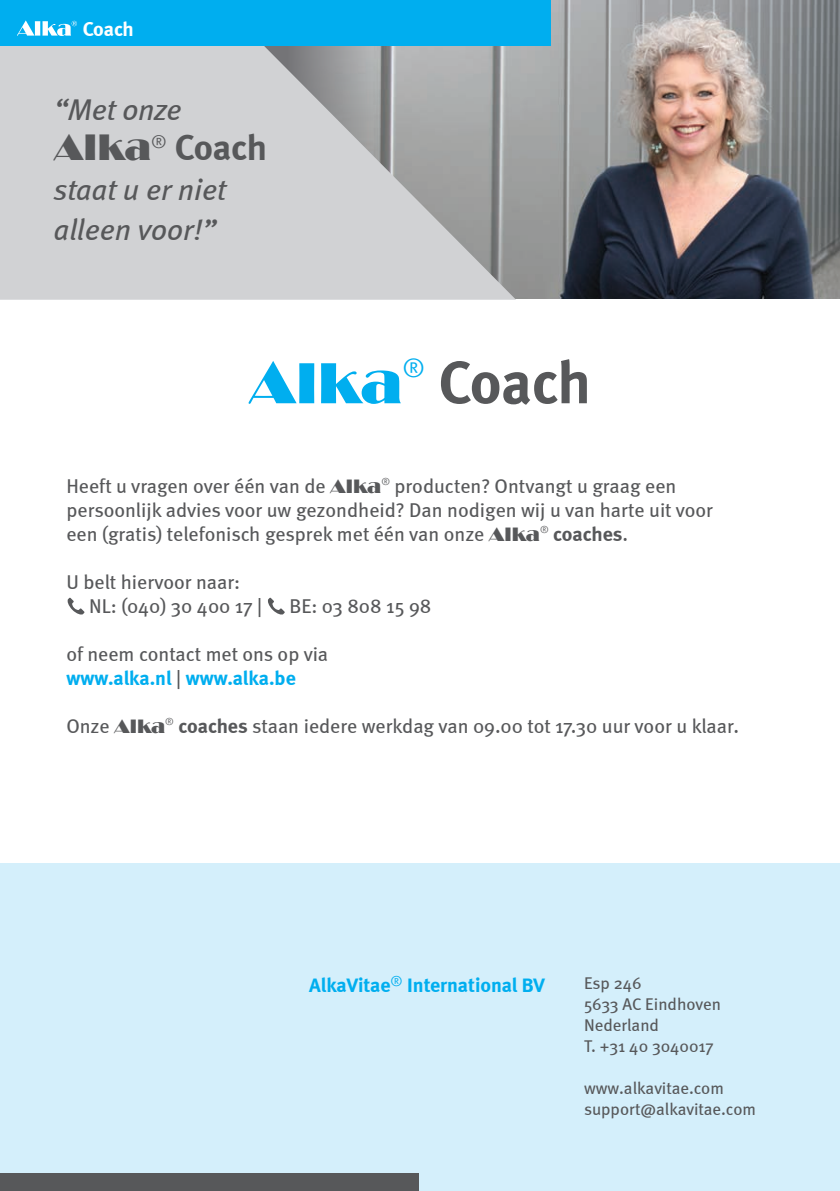
<style>
.page{position:relative;width:840px;height:1191px;background:#fff}
.page>*{position:absolute;margin:0;border:0;box-sizing:border-box;transform-origin:0 0}
.t1{font:60px "Broadway";color:#00aeef}
.t2{font:700 59.6px "Meta";letter-spacing:-.015em;color:#57585a}
.t3{font:700 36px "Meta";letter-spacing:-.015em;color:#57585a}
.t4{font:italic 30px/40px "Meta";color:#57585a}
.t5{font:26px "Meta Normal Caps";color:#00aeef}
.t6{font:20px/24px "Meta";color:#57585a}
.t7{font:700 20px "Meta";color:#00aeef}
.t8{font:700 20px "Meta";letter-spacing:-.015em;color:#fff}
.t9{font:17px "Meta";color:#57585a}
.s1{font-family:"Broadway";font-weight:400;font-size:38px}
.s2{font-family:"Broadway"}
.s3{font-weight:700}
.s4{font-weight:400;color:#57585a}
</style>
<div class="page">
<img style="left:515px;top:0;width:324px;height:298px">
<svg style="left:0;top:45px;width:515px;height:255px;background:#c4c5c7"></svg>
<div style="left:0;top:863px;width:839px;height:328px;background:#d4effb"></div>
<div style="left:0;top:1174px;width:418px;height:17px;background:#57585a"></div>
<svg style="left:67px;top:598px;width:17px;height:17px"></svg>
<svg style="left:268px;top:598px;width:16px;height:17px"></svg>
<div style="left:0;top:0;width:550px;height:45px;background:#00aeef"></div>
<svg style="left:17px;top:20px;width:60px;height:16px"></svg>
<p class="t8" style="left:83px;top:17px;width:53px">Coach</p>
<p class="t4" style="left:54px;top:89px;width:129px">“Met onze</p>
<p class="t3" style="left:54px;top:126px;width:214px"><span class="s1">Alka</span><sup>®</sup> Coach</p>
<p class="t4" style="left:54px;top:169px;width:173px">staat u er niet alleen voor!”</p>
<p class="t1" style="left:249px;top:348px;width:155px">Alka</p>
<p class="t5" style="left:402px;top:353px;width:24px">®</p>
<p class="t2" style="left:438px;top:347px;width:154px">Coach</p>
<p class="t6" style="left:66px;top:474px;width:647px">Heeft u vragen over één van de <span class="s2">Alka</span><sup>®</sup> producten? Ontvangt u graag een persoonlijk advies voor uw gezondheid? Dan nodigen wij u van harte uit voor een (gratis) telefonisch gesprek met één van onze <span class="s2">Alka</span><sup>®</sup> <span class="s3">coaches</span>.</p>
<p class="t6" style="left:66px;top:570px;width:175px">U belt hiervoor naar:</p>
<p class="t6" style="left:89px;top:594px;width:174px">NL: (040) 30 400 17 |</p>
<p class="t6" style="left:289px;top:594px;width:143px">BE: 03 808 15 98</p>
<p class="t6" style="left:66px;top:642px;width:263px">of neem contact met ons op via</p>
<p class="t7" style="left:66px;top:666px;width:231px">www.alka.nl <span class="s4">|</span> www.alka.be</p>
<p class="t6" style="left:66px;top:714px;width:674px">Onze <span class="s2">Alka</span><sup>®</sup> <span class="s3">coaches</span> staan iedere werkdag van 09.00 tot 17.30 uur voor u klaar.</p>
<p class="t7" style="left:309px;top:972px;width:237px">AlkaVitae<sup>®</sup> International BV</p>
<p class="t9" style="left:583px;top:973px;width:59px">Esp 246</p>
<p class="t9" style="left:583px;top:994px;width:138px">5633 AC Eindhoven</p>
<p class="t9" style="left:583px;top:1015px;width:76px">Nederland</p>
<p class="t9" style="left:583px;top:1036px;width:131px">T. +31 40 3040017</p>
<p class="t9" style="left:583px;top:1078px;width:141px">www.alkavitae.com</p>
<p class="t9" style="left:583px;top:1099px;width:173px">support@alkavitae.com</p>
</div>
